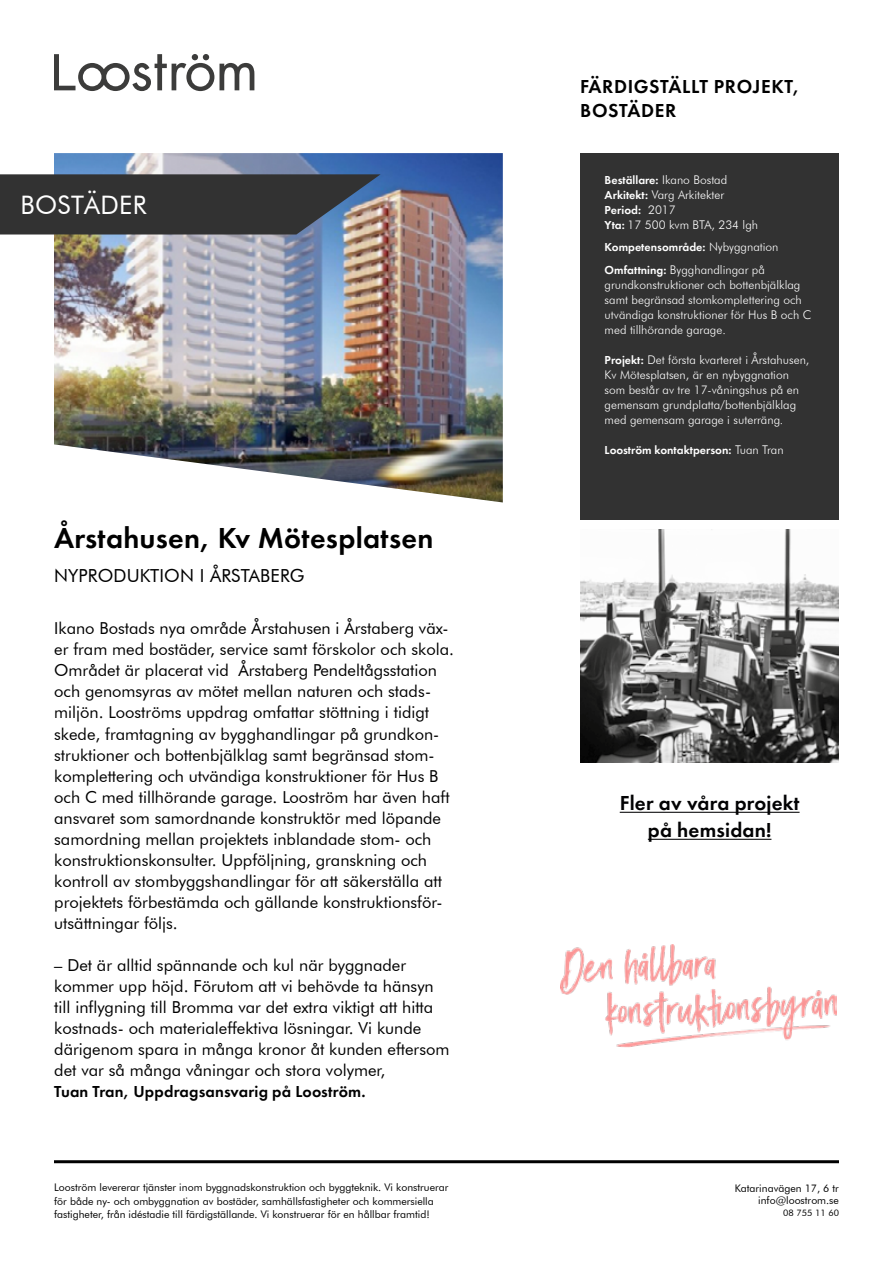
<style>
.page{position:relative;width:893px;height:1263px;background:#fff}
.page>*{position:absolute;margin:0;border:0;box-sizing:border-box;transform-origin:0 0}
.t1{font:600 30px "Futura PT";letter-spacing:.01em;color:#000}
.t2{font:25.5px "Futura BT";letter-spacing:.01em;color:#fff}
.t3{font:600 21px/27px "Futura PT";letter-spacing:.01em;color:#020203;text-align:center}
.t4{font:600 19.5px/24px "Futura PT";letter-spacing:.03em;color:#000}
.t5{font:18px "Futura BT";letter-spacing:.01em;color:#000}
.t6{font:16.5px/21px "Futura BT";color:#000}
.t7{font:600 16.5px "Futura PT";letter-spacing:.01em;color:#000}
.t8{font:300 12px/15px "Futura BT";color:#fff}
.t9{font:600 12px "Futura PT";color:#fff}
.t10{font:10.5px/13.5px "Futura BT";color:#000}
.t11{font:9px "Futura BT";color:#000}
.s1{font-family:"Futura BT";font-weight:300}
.s2{font-family:"Futura PT";font-weight:600}
</style>
<div class="page">
<svg style="left:54px;top:54px;width:200px;height:37px"></svg>
<div style="left:580px;top:153px;width:259px;height:366px;background:#323232"></div>
<img style="left:54px;top:153px;width:449px;height:349px">
<svg style="left:0;top:174px;width:381px;height:60px;background:#3b3d3f"></svg>
<hr style="left:54px;top:1160px;width:785px;height:3px;background:#000">
<img style="left:560px;top:944px;width:277px;height:103px">
<hr style="left:620px;top:812px;width:180px;height:1px;background:#020203">
<hr style="left:648px;top:839px;width:123px;height:1px;background:#020203">
<img style="left:580px;top:530px;width:259px;height:233px">
<h2 class="t2" style="left:21px;top:190px;width:127px">BOSTÄDER</h2>
<h1 class="t1" style="left:54px;top:519px;width:381px">Årstahusen, Kv Mötesplatsen</h1>
<p class="t5" style="left:54px;top:565px;width:252px">NYPRODUKTION I ÅRSTABERG</p>
<p class="t6" style="left:54px;top:618px;width:401px">Ikano Bostads nya område Årstahusen i Årstaberg väx&shy;er fram med bostäder, service samt förskolor och skola.<br>Området är placerat vid Årstaberg Pendeltågsstation och genomsyras av mötet mellan naturen och stads&shy;miljön. Looströms uppdrag omfattar stöttning i tidigt skede, framtagning av bygghandlingar på grundkon&shy;struktioner och bottenbjälklag samt begränsad stom&shy;komplettering och utvändiga konstruktioner för Hus B och C med tillhörande garage. Looström har även haft ansvaret som samordnande konstruktör med löpande samordning mellan projektets inblandade stom- och konstruktionskonsulter. Uppföljning, granskning och kontroll av stombyggshandlingar för att säkerställa att projektets förbestämda och gällande konstruktionsför&shy;utsättningar följs.</p>
<p class="t6" style="left:54px;top:954px;width:397px">– Det är alltid spännande och kul när byggnader kommer upp höjd. Förutom att vi behövde ta hänsyn till inflygning till Bromma var det extra viktigt att hitta kostnads- och materialeffektiva lösningar. Vi kunde därigenom spara in många kronor åt kunden eftersom det var så många våningar och stora volymer,</p>
<p class="t7" style="left:54px;top:1081px;width:313px">Tuan Tran, Uppdragsansvarig på Looström.</p>
<p class="t4" style="left:580px;top:74px;width:221px">FÄRDIGSTÄLLT PROJEKT,<br>BOSTÄDER</p>
<p class="t9" style="left:605px;top:172px;width:124px">Beställare: <span class="s1">Ikano Bostad</span></p>
<p class="t8" style="left:605px;top:187px;width:121px"><span class="s2">Arkitekt:</span> Varg Arkitekter</p>
<p class="t9" style="left:605px;top:202px;width:73px">Period: <span class="s1">2017</span></p>
<p class="t8" style="left:605px;top:217px;width:155px"><span class="s2">Yta:</span> 17 500 kvm BTA, 234 lgh</p>
<p class="t9" style="left:605px;top:239px;width:175px">Kompetensområde: <span class="s1">Nybyggnation</span></p>
<p class="t8" style="left:605px;top:262px;width:208px"><span class="s2">Omfattning:</span> Bygghandlingar på grundkonstruktioner och bottenbjälklag samt begränsad stomkomplettering och utvändiga konstruktioner för Hus B och C med tillhörande garage.</p>
<p class="t8" style="left:605px;top:352px;width:206px"><span class="s2">Projekt:</span> Det första kvarteret i Årstahusen, Kv Mötesplatsen, är en nybyggnation som består av tre 17-våningshus på en gemensam grundplatta/bottenbjälklag med gemensam garage i suterräng.</p>
<p class="t9" style="left:605px;top:442px;width:180px">Looström kontaktperson: <span class="s1">Tuan Tran</span></p>
<p class="t3" style="left:620px;top:789px;width:181px">Fler av våra projekt på hemsidan!</p>
<p class="t10" style="left:54px;top:1181px;width:396px">Looström levererar tjänster inom byggnadskonstruktion och byggteknik. Vi konstruerar för både ny- och ombyggnation av bostäder, samhällsfastigheter och kommersiella fastigheter, från idéstadie till färdigställande. Vi konstruerar för en hållbar framtid!</p>
<p class="t10" style="left:735px;top:1182px;width:106px;line-height:12px;text-align:right">Katarinavägen 17, 6 tr info@loostrom.se</p>
<p class="t11" style="left:783px;top:1207px;width:57px">08 755 11 60</p>
</div>
